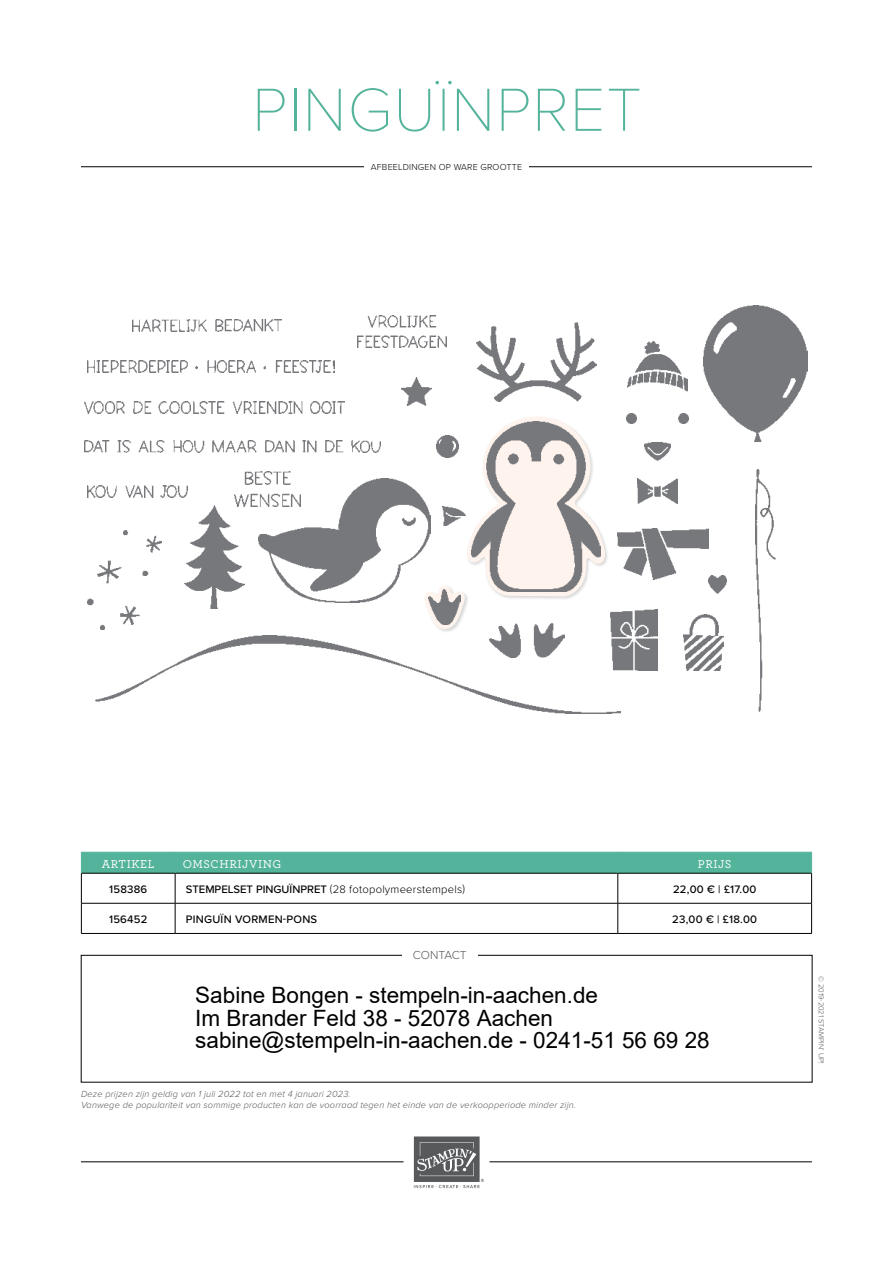
<style>
.page{position:relative;width:893px;height:1263px;background:#fff}
.page>*{position:absolute;margin:0;border:0;box-sizing:border-box;transform-origin:0 0}
.t1{font:100 63px "Proxima Nova T";letter-spacing:.02em;color:#54b39b}
.t2{font:22.5px/22.5px "Arial";color:#000}
.t3{font:500 12px "Archer";letter-spacing:.05em;color:#fff}
.t4{font:300 12px "Proxima Nova";color:#58595b}
.t5{font:500 11.25px "Proxima Nova";letter-spacing:.02em;color:#000}
.t6{font:300 11.25px "Proxima Nova";letter-spacing:.02em;color:#000}
.t7{font:italic 300 9.15px/10.9px "Proxima Nova";letter-spacing:.02em;color:#58595b}
.t8{font:300 9px "Proxima Nova";letter-spacing:.02em;color:#000}
.t9{font:300 7.5px "Proxima Nova";color:#58595b}
.s1{font-weight:500}
</style>
<div class="page">
<div style="left:424px;top:585px;width:45px;height:48px;background:#000;opacity:.15"></div>
<svg style="left:424px;top:417px;width:181px;height:212px"></svg>
<img style="left:471px;top:421px;width:129px;height:171px">
<img style="left:95px;top:636px;width:525px;height:77px">
<div style="left:81px;top:955px;width:731px;height:127px;border:1px solid #000"></div>
<div style="left:402px;top:950px;width:75px;height:9px;background:#fff"></div>
<hr style="left:81px;top:873px;width:94px;height:1px;background:#000">
<hr style="left:81px;top:873px;width:1px;height:30px;background:#000">
<hr style="left:175px;top:873px;width:443px;height:1px;background:#000">
<hr style="left:175px;top:873px;width:1px;height:30px;background:#000">
<hr style="left:618px;top:873px;width:194px;height:1px;background:#000">
<hr style="left:618px;top:873px;width:1px;height:30px;background:#000">
<hr style="left:811px;top:873px;width:1px;height:30px;background:#000">
<hr style="left:81px;top:903px;width:94px;height:1px;background:#000">
<hr style="left:81px;top:903px;width:1px;height:30px;background:#000">
<hr style="left:175px;top:903px;width:443px;height:1px;background:#000">
<hr style="left:175px;top:903px;width:1px;height:30px;background:#000">
<hr style="left:618px;top:903px;width:194px;height:1px;background:#000">
<hr style="left:618px;top:903px;width:1px;height:30px;background:#000">
<hr style="left:811px;top:903px;width:1px;height:30px;background:#000">
<svg style="left:81px;top:852px;width:731px;height:21px;background:#53b099"></svg>
<hr style="left:81px;top:933px;width:94px;height:1px;background:#000">
<hr style="left:175px;top:933px;width:443px;height:1px;background:#000">
<hr style="left:618px;top:933px;width:194px;height:1px;background:#000">
<hr style="left:81px;top:166px;width:731px;height:1px;background:#000">
<div style="left:364px;top:163px;width:165px;height:7px;background:#fff"></div>
<img style="left:644px;top:442px;width:26px;height:19px">
<img style="left:442px;top:506px;width:24px;height:20px">
<img style="left:637px;top:478px;width:41px;height:26px">
<img style="left:610px;top:609px;width:47px;height:62px">
<img style="left:476px;top:322px;width:120px;height:79px">
<img style="left:436px;top:435px;width:22px;height:22px">
<img style="left:708px;top:576px;width:19px;height:18px">
<img style="left:627px;top:413px;width:61px;height:11px">
<img style="left:618px;top:528px;width:90px;height:52px">
<img style="left:755px;top:469px;width:21px;height:242px">
<img style="left:703px;top:305px;width:105px;height:136px">
<img style="left:402px;top:377px;width:29px;height:29px">
<img style="left:133px;top:319px;width:149px;height:13px">
<img style="left:357px;top:316px;width:89px;height:32px">
<img style="left:85px;top:440px;width:295px;height:13px">
<img style="left:87px;top:361px;width:248px;height:12px">
<img style="left:85px;top:401px;width:259px;height:12px">
<img style="left:234px;top:471px;width:57px;height:35px">
<img style="left:87px;top:485px;width:101px;height:12px">
<img style="left:258px;top:478px;width:172px;height:124px">
<img style="left:627px;top:342px;width:60px;height:49px">
<img style="left:683px;top:615px;width:40px;height:56px">
<img style="left:185px;top:505px;width:59px;height:104px">
<img style="left:489px;top:623px;width:75px;height:34px">
<img style="left:87px;top:530px;width:75px;height:99px">
<hr style="left:81px;top:1161px;width:322px;height:1px;background:#000">
<hr style="left:489px;top:1161px;width:323px;height:1px;background:#000">
<svg style="left:414px;top:1136px;width:70px;height:52px"></svg>
<h1 class="t1" style="left:252px;top:63px;width:391px">PINGUÏNPRET</h1>
<p class="t8" style="left:371px;top:161px;width:153px">AFBEELDINGEN OP WARE GROOTTE</p>
<h3 class="t3" style="left:102px;top:855px;width:54px">ARTIKEL</h3>
<h3 class="t3" style="left:183px;top:855px;width:100px">OMSCHRIJVING</h3>
<h3 class="t3" style="left:698px;top:855px;width:35px">PRIJS</h3>
<p class="t5" style="left:109px;top:880px;width:40px">158386</p>
<p class="t6" style="left:186px;top:880px;width:280px"><span class="s1">STEMPELSET PINGUÏNPRET</span> (28 fotopolymeerstempels)</p>
<p class="t5" style="left:673px;top:880px;width:85px">22,00 € | £17.00</p>
<p class="t5" style="left:109px;top:911px;width:40px">156452</p>
<p class="t5" style="left:186px;top:911px;width:133px">PINGUÏN VORMEN-PONS</p>
<p class="t5" style="left:672px;top:911px;width:86px">23,00 € | £18.00</p>
<h3 class="t4" style="left:413px;top:946px;width:55px">CONTACT</h3>
<h2 class="t2" style="left:195px;top:984px;width:516px">Sabine Bongen - stempeln-in-aachen.de<br>Im Brander Feld 38 - 52078 Aachen sabine@stempeln-in-aachen.de - 0241-51 56 69 28</h2>
<p class="t7" style="left:81px;top:1088px;width:496px">Deze prijzen zijn geldig van 1 juli 2022 tot en met 4 januari 2023.<br>Vanwege de populariteit van sommige producten kan de voorraad tegen het einde van de verkoopperiode minder zijn.</p>
<p class="t9" style="left:827px;top:976px;width:89px;rotate:90deg">© 2019-2021 STAMPIN’ UP!</p>
</div>
